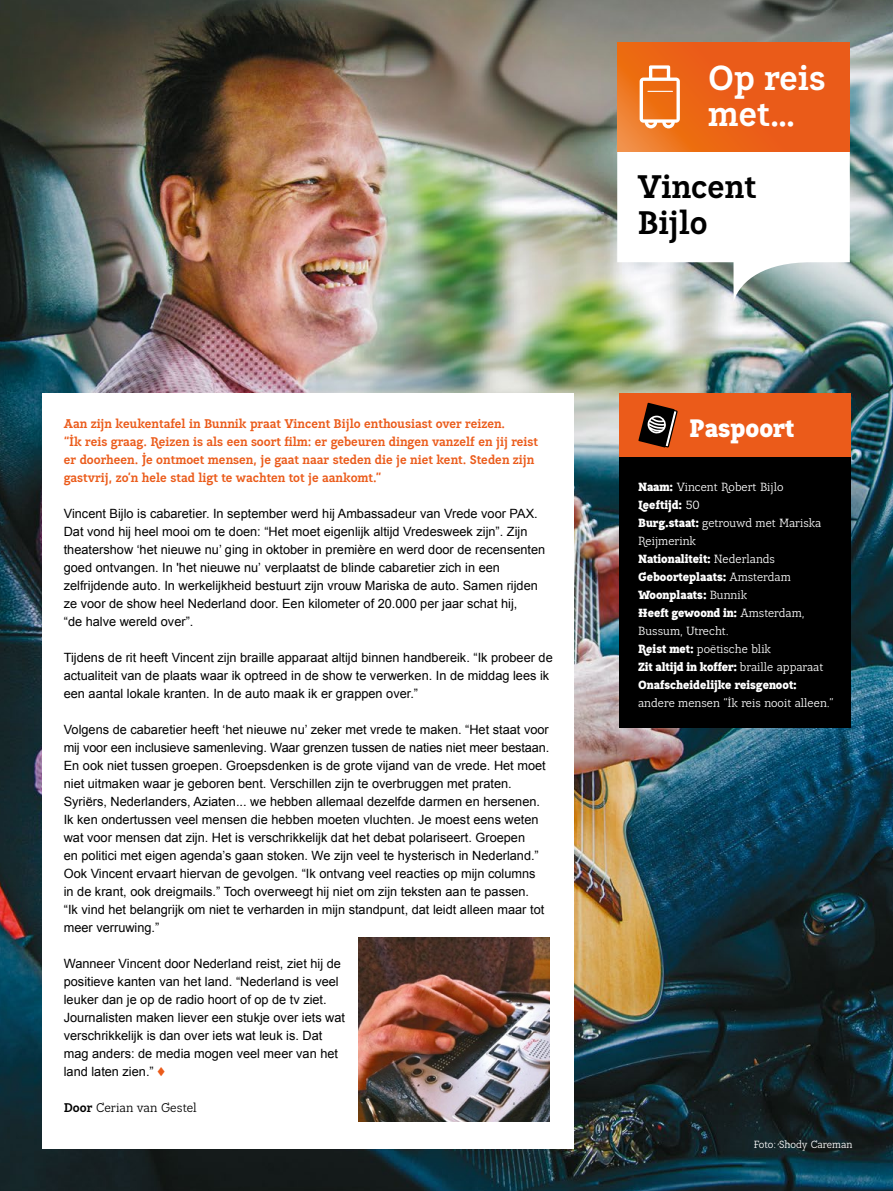
<style>
.page{position:relative;width:893px;height:1191px;background:#fff}
.page>*{position:absolute;margin:0;border:0;box-sizing:border-box;transform-origin:0 0}
.t1{font:700 35.25px/36px "Lean OFY";color:#fff}
.t2{font:700 33px/36px "Lean OFY";color:#000}
.t3{font:900 25.5px "Lean OFY";color:#fff}
.t4{font:12.75px/18px "Arial";color:#000}
.t5{font:700 12.75px/18px "Lean OFY";color:#eb5b1a}
.t6{font:12.75px "Lean OFY";color:#000}
.t7{font:900 12px/18px "Lean OFY";color:#fff}
.t8{font:12px "Lean OFY";color:#fff}
.t9{font:10.5px "Lean OFY";color:#fff}
.s1{color:#eb5b1a}
.s2{font-weight:700}
.s3{font-weight:400}
</style>
<div class="page">
<img style="left:0;top:0;width:893px;height:1191px">
<div style="left:43px;top:393px;width:531px;height:755px;background:#fff"></div>
<svg style="left:617px;top:151px;width:233px;height:151px"></svg>
<svg style="left:617px;top:43px;width:233px;height:108px;background:#eb621a"></svg>
<svg style="left:640px;top:65px;width:40px;height:63px"></svg>
<div style="left:619px;top:456px;width:232px;height:272px;background:#000"></div>
<div style="left:619px;top:393px;width:232px;height:64px;background:#eb5b1a"></div>
<svg style="left:638px;top:403px;width:40px;height:44px"></svg>
<img style="left:359px;top:937px;width:190px;height:184px">
<p class="t5" style="left:64px;top:414px;width:476px">Aan zijn keukentafel in Bunnik praat Vincent Bijlo enthousiast over reizen.<br>“Ik reis graag. Reizen is als een soort film: er gebeuren dingen vanzelf en jij reist er doorheen. Je ontmoet mensen, je gaat naar steden die je niet kent. Steden zijn gastvrij, zo’n hele stad ligt te wachten tot je aankomt.”</p>
<p class="t4" style="left:64px;top:504px;width:483px">Vincent Bijlo is cabaretier. In september werd hij Ambassadeur van Vrede voor PAX.<br>Dat vond hij heel mooi om te doen: “Het moet eigenlijk altijd Vredesweek zijn”. Zijn theatershow ‘het nieuwe nu’ ging in oktober in première en werd door de recensenten goed ontvangen. In 'het nieuwe nuʼ verplaatst de blinde cabaretier zich in een zelfrijdende auto. In werkelijkheid bestuurt zijn vrouw Mariska de auto. Samen rijden ze voor de show heel Nederland door. Een kilometer of 20.000 per jaar schat hij,<br>“de halve wereld over”.</p>
<p class="t4" style="left:64px;top:648px;width:490px">Tijdens de rit heeft Vincent zijn braille apparaat altijd binnen handbereik. “Ik probeer de actualiteit van de plaats waar ik optreed in de show te verwerken. In de middag lees ik een aantal lokale kranten. In de auto maak ik er grappen over.”</p>
<p class="t4" style="left:64px;top:720px;width:487px">Volgens de cabaretier heeft ‘het nieuwe nu’ zeker met vrede te maken. “Het staat voor mij voor een inclusieve samenleving. Waar grenzen tussen de naties niet meer bestaan.<br>En ook niet tussen groepen. Groepsdenken is de grote vijand van de vrede. Het moet niet uitmaken waar je geboren bent. Verschillen zijn te overbruggen met praten.<br>Syriërs, Nederlanders, Aziaten... we hebben allemaal dezelfde darmen en hersenen.<br>Ik ken ondertussen veel mensen die hebben moeten vluchten. Je moest eens weten wat voor mensen dat zijn. Het is verschrikkelijk dat het debat polariseert. Groepen<br>en politici met eigen agenda’s gaan stoken. We zijn veel te hysterisch in Nederland.” Ook Vincent ervaart hiervan de gevolgen. “Ik ontvang veel reacties op mijn columns<br>in de krant, ook dreigmails.” Toch overweegt hij niet om zijn teksten aan te passen.<br>“Ik vind het belangrijk om niet te verharden in mijn standpunt, dat leidt alleen maar tot meer verruwing.”</p>
<p class="t4" style="left:64px;top:954px;width:283px">Wanneer Vincent door Nederland reist, ziet hij de positieve kanten van het land. “Nederland is veel leuker dan je op de radio hoort of op de tv ziet.<br>Journalisten maken liever een stukje over iets wat verschrikkelijk is dan over iets wat leuk is. Dat mag anders: de media mogen veel meer van het land laten zien.” <span class="s1">◆</span></p>
<p class="t6" style="left:64px;top:1099px;width:135px"><span class="s2">Door</span> Cerian van Gestel</p>
<h1 class="t1" style="left:708px;top:60px;width:119px">Op reis met…</h1>
<h2 class="t2" style="left:637px;top:169px;width:120px">Vincent<br>Bijlo</h2>
<h3 class="t3" style="left:689px;top:411px;width:107px">Paspoort</h3>
<p class="t7" style="left:638px;top:477px;width:187px">Naam: <span class="s3">Vincent Robert Bijlo<br></span>Leeftijd: <span class="s3">50<br></span>Burg.staat: <span class="s3">getrouwd met Mariska<br>Reijmerink<br></span>Nationaliteit: <span class="s3">Nederlands<br></span>Geboorteplaats: <span class="s3">Amsterdam<br></span>Woonplaats: <span class="s3">Bunnik<br></span>Heeft gewoond in: <span class="s3">Amsterdam,<br>Bussum, Utrecht.<br></span>Reist met: <span class="s3">poëtische blik<br></span>Zit altijd in koffer: <span class="s3">braille apparaat<br></span>Onafscheidelijke reisgenoot:</p>
<p class="t8" style="left:638px;top:695px;width:197px">andere mensen “Ik reis nooit alleen.”</p>
<p class="t9" style="left:754px;top:1138px;width:100px">Foto: Shody Careman</p>
</div>
